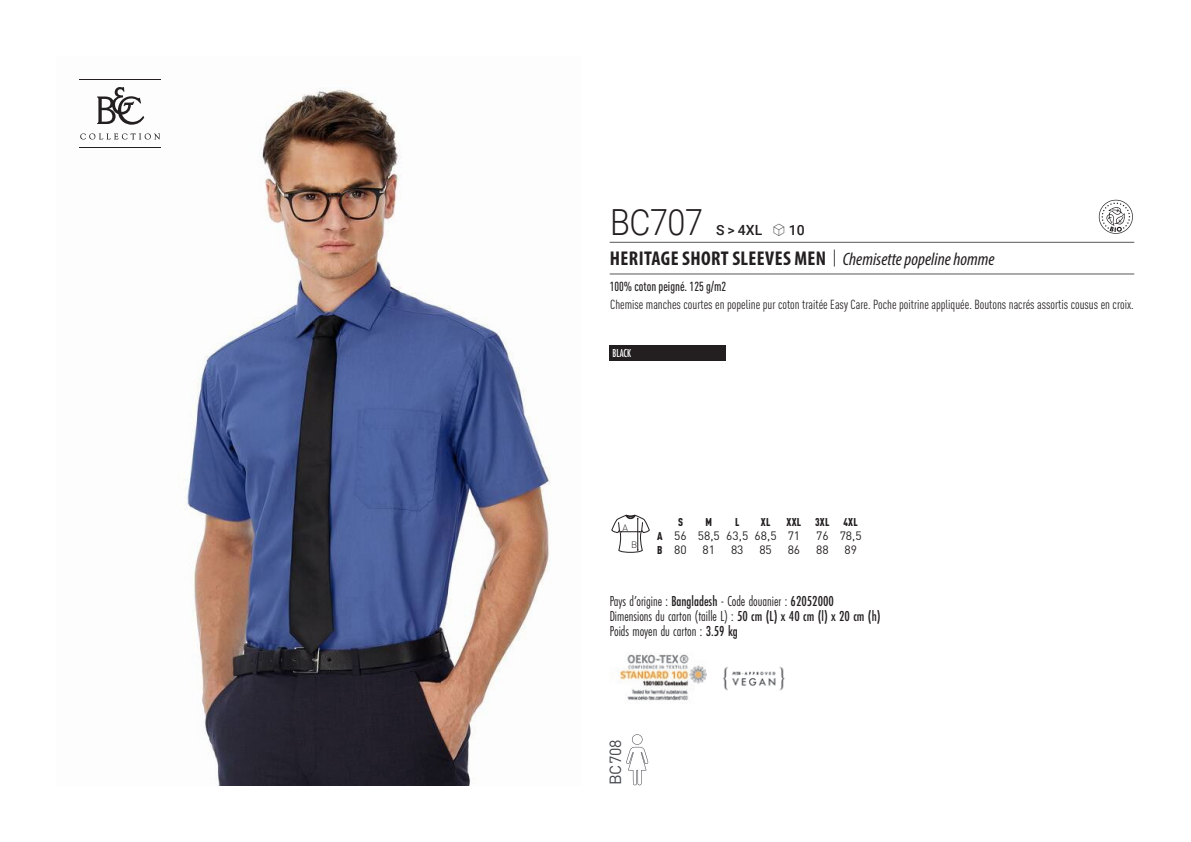
<style>
.page{position:relative;width:1191px;height:842px;background:#fff}
.page>*{position:absolute;margin:0;border:0;box-sizing:border-box;transform-origin:0 0}
.t1{font:300 36px "Roboto";letter-spacing:-.015em;color:#231f20;scale:.9 1}
.t2{font:700 condensed 20px "Myriad Pro";letter-spacing:.02em;color:#231f20}
.t3{font:16px "DIN Pro";color:#43444c}
.t4{font:15px "Futura PT Cond";color:#231f20;scale:.95 1}
.t5{font:500 14px "Roboto";color:#231f20}
.t6{font:condensed 13px "DIN Pro";color:#231f20}
.grammage_2020{font:500 condensed 13px "DIN Pro";color:#231f20;scale:.95 1}
._88_tailles_tab_maig{font:12px "DIN Pro";color:#231f20}
.Coloris_nuancier_bla{font:500 12px "Futura PT Cond";letter-spacing:-.01em;color:#fff;scale:.9 1}
._88_tailles_tab_maig-2{font:900 condensed 11.2px "DIN Pro";letter-spacing:.02em;color:#231f20;scale:.95 1}
.t7{font:300 9.2px "DIN";color:#231f20}
.s1{font-family:"Linotype Shapeshifter";font-weight:400;font-size:16px}
.s2{font-family:"Roboto Condensed";font-weight:300;font-stretch:normal}
.s3{font-family:"Myriad Variable Concept";font-weight:400;font-style:italic;font-stretch:normal;font-size:18px}
.s4{font-weight:900;font-stretch:condensed;font-size:11.2px}
.s5{font-weight:500}
</style>
<div class="page">
<img style="left:144px;top:88px;width:407px;height:697px">
<hr style="left:79px;top:79px;width:82px;height:1px;background:#231f20">
<hr style="left:79px;top:147px;width:82px;height:1px;background:#231f20">
<svg style="left:80px;top:133px;width:80px;height:7px"></svg>
<svg style="left:97px;top:87px;width:47px;height:38px"></svg>
<div style="left:609px;top:345px;width:117px;height:16px;background:#231f20"></div>
<svg style="left:626px;top:734px;width:22px;height:51px"></svg>
<svg style="left:1098px;top:200px;width:34px;height:34px"></svg>
<svg style="left:611px;top:515px;width:38px;height:38px"></svg>
<img style="left:619px;top:654px;width:87px;height:47px">
<img style="left:722px;top:667px;width:63px;height:24px">
<hr style="left:609px;top:242px;width:525px;height:1px;background:#57585a">
<hr style="left:609px;top:274px;width:525px;height:1px;background:#57585a">
<p class="t1" style="left:610px;top:197px;width:105px">BC707</p>
<p class="t5" style="left:716px;top:220px;width:90px">S &gt; 4XL <span class="s1">S</span> 10</p>
<p class="t2" style="left:610px;top:246px;width:386px">HERITAGE SHORT SLEEVES MEN <span class="s2">|</span> <span class="s3">Chemisette popeline homme</span></p>
<p class="grammage_2020" style="left:609px;top:277px;width:124px">100% coton peigné. 125 g/m2</p>
<p class="t6" style="left:610px;top:295px;width:525px">Chemise manches courtes en popeline pur coton traitée Easy Care. Poche poitrine appliquée. Boutons nacrés assortis cousus en croix.</p>
<p class="Coloris_nuancier_bla" style="left:612px;top:346px;width:22px">BLACK</p>
<p class="t7" style="left:622px;top:522px;width:7px">A</p>
<p class="t7" style="left:631px;top:539px;width:8px">B</p>
<p class="_88_tailles_tab_maig-2" style="left:678px;top:514px;width:7px">S</p>
<p class="_88_tailles_tab_maig-2" style="left:705px;top:514px;width:8px">M</p>
<p class="_88_tailles_tab_maig-2" style="left:735px;top:514px;width:6px">L</p>
<p class="_88_tailles_tab_maig-2" style="left:761px;top:514px;width:12px">XL</p>
<p class="_88_tailles_tab_maig-2" style="left:786px;top:514px;width:46px">XXL 3XL</p>
<p class="_88_tailles_tab_maig-2" style="left:843px;top:514px;width:16px">4XL</p>
<p class="_88_tailles_tab_maig" style="left:657px;top:526px;width:144px"><span class="s4">A</span> 56 58,5 63,5 68,5 71</p>
<p class="_88_tailles_tab_maig" style="left:816px;top:526px;width:47px">76 78,5</p>
<p class="_88_tailles_tab_maig" style="left:657px;top:540px;width:31px"><span class="s4">B</span> 80</p>
<p class="_88_tailles_tab_maig" style="left:702px;top:540px;width:14px">81</p>
<p class="_88_tailles_tab_maig" style="left:731px;top:540px;width:14px">83</p>
<p class="_88_tailles_tab_maig" style="left:759px;top:540px;width:14px">85</p>
<p class="_88_tailles_tab_maig" style="left:787px;top:540px;width:14px">86</p>
<p class="_88_tailles_tab_maig" style="left:816px;top:540px;width:14px">88</p>
<p class="_88_tailles_tab_maig" style="left:844px;top:540px;width:14px">89</p>
<p class="t4" style="left:609px;top:592px;width:237px">Pays d’origine : <span class="s5">Bangladesh</span> - Code douanier : <span class="s5">62052000</span></p>
<p class="t4" style="left:609px;top:607px;width:287px">Dimensions du carton (taille L) : <span class="s5">50 cm (L) x 40 cm (l) x 20 cm (h)</span></p>
<p class="t4" style="left:609px;top:622px;width:136px">Poids moyen du carton : <span class="s5">3.59 kg</span></p>
<p class="t3" style="left:602px;top:785px;width:47px;rotate:-90deg">BC708</p>
</div>
